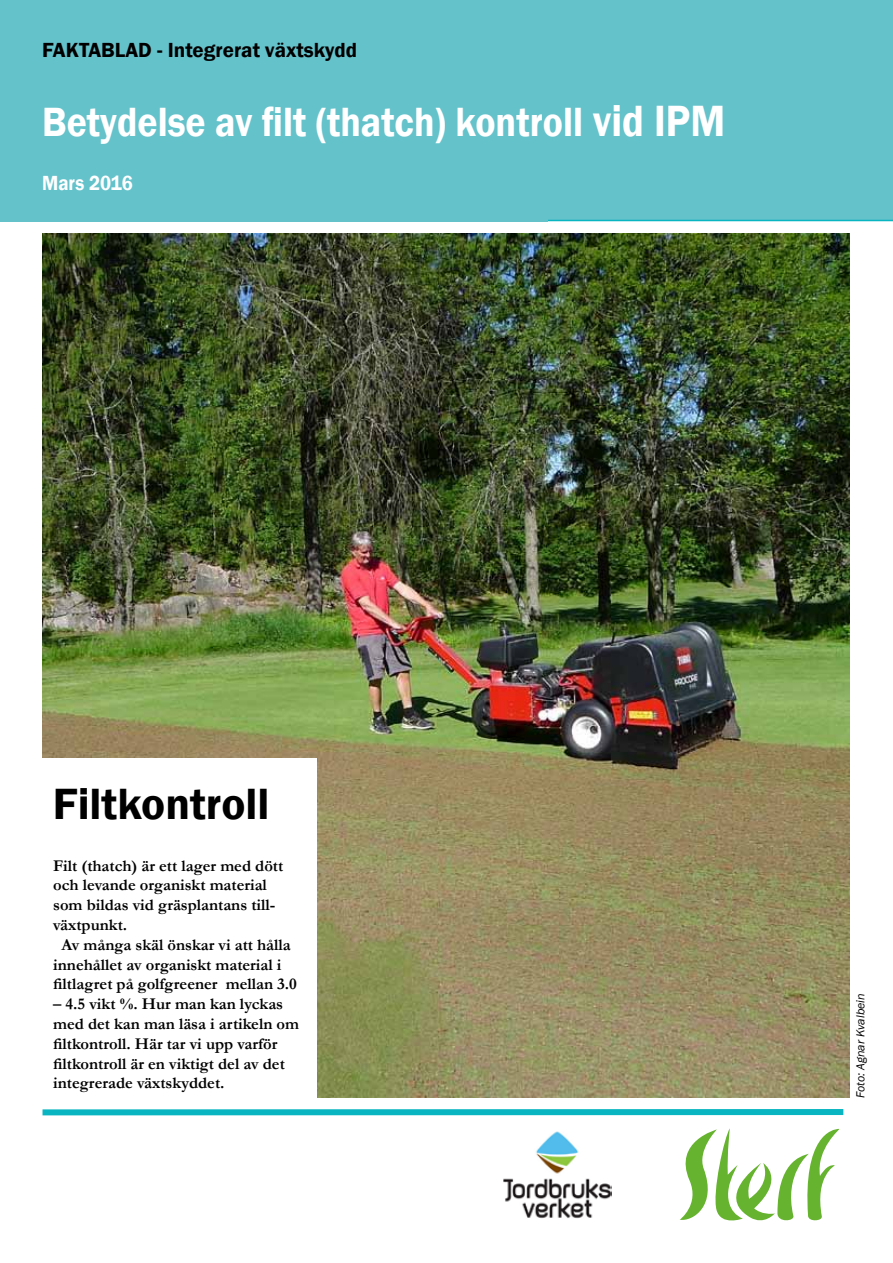
<style>
.page{position:relative;width:893px;height:1263px;background:#fff}
.page>*{position:absolute;margin:0;border:0;box-sizing:border-box;transform-origin:0 0}
.t1{font:600 45px "Franklin Gothic";color:#000}
.t2{font:600 42px "Franklin Gothic";color:#fff;scale:.9 1}
.t3{font:600 21px "Franklin Gothic";color:#000}
.t4{font:600 21px "Franklin Gothic";color:#fff;scale:.9 1}
.t5{font:700 16.5px/19.8px "Garamond";color:#000}
.t6{font:italic 12px "Franklin Gothic";color:#000}
.s1{font-size:45px}
</style>
<div class="page">
<img style="left:42px;top:234px;width:808px;height:864px">
<div style="left:25px;top:758px;width:292px;height:345px;background:#fff"></div>
<div style="left:548px;top:0;width:345px;height:221px;background:#64c2cb"></div>
<img style="left:503px;top:1131px;width:108px;height:88px">
<svg style="left:680px;top:1128px;width:159px;height:92px"></svg>
<div style="left:43px;top:1109px;width:800px;height:6px;background:#08b5c0"></div>
<div style="left:0;top:0;width:548px;height:221px;background:#64c2cb"></div>
<p class="t3" style="left:42px;top:37px;width:317px">Faktablad - Integrerat växtskydd</p>
<h2 class="t2" style="left:42px;top:97px;width:760px">Betydelse av filt (thatch) kontroll <span class="s1">vid IPM</span></h2>
<p class="t4" style="left:42px;top:170px;width:102px">Mars 2016</p>
<h1 class="t1" style="left:53px;top:776px;width:218px">Filtkontroll</h1>
<p class="t5" style="left:53px;top:855px;width:232px">Filt (thatch) är ett lager med dött</p>
<p class="t5" style="left:53px;top:875px;width:215px">och levande organiskt material</p>
<p class="t5" style="left:53px;top:895px;width:224px">som bildas vid gräsplantans till-</p>
<p class="t5" style="left:53px;top:915px;width:76px">växtpunkt.</p>
<p class="t5" style="left:61px;top:935px;width:231px">Av många skäl önskar vi att hålla</p>
<p class="t5" style="left:53px;top:954px;width:230px">innehållet av organiskt material i</p>
<p class="t5" style="left:53px;top:974px;width:245px">filtlagret på golfgreener mellan 3.0</p>
<p class="t5" style="left:53px;top:994px;width:247px">– 4.5 vikt %. Hur man kan lyckas med det kan man läsa i artikeln om filtkontroll. Här tar vi upp varför filtkontroll är en viktigt del av det integrerade växtskyddet.</p>
<p class="t6" style="left:853px;top:1098px;width:106px;rotate:-90deg">Foto: Agnar Kvalbein</p>
</div>
